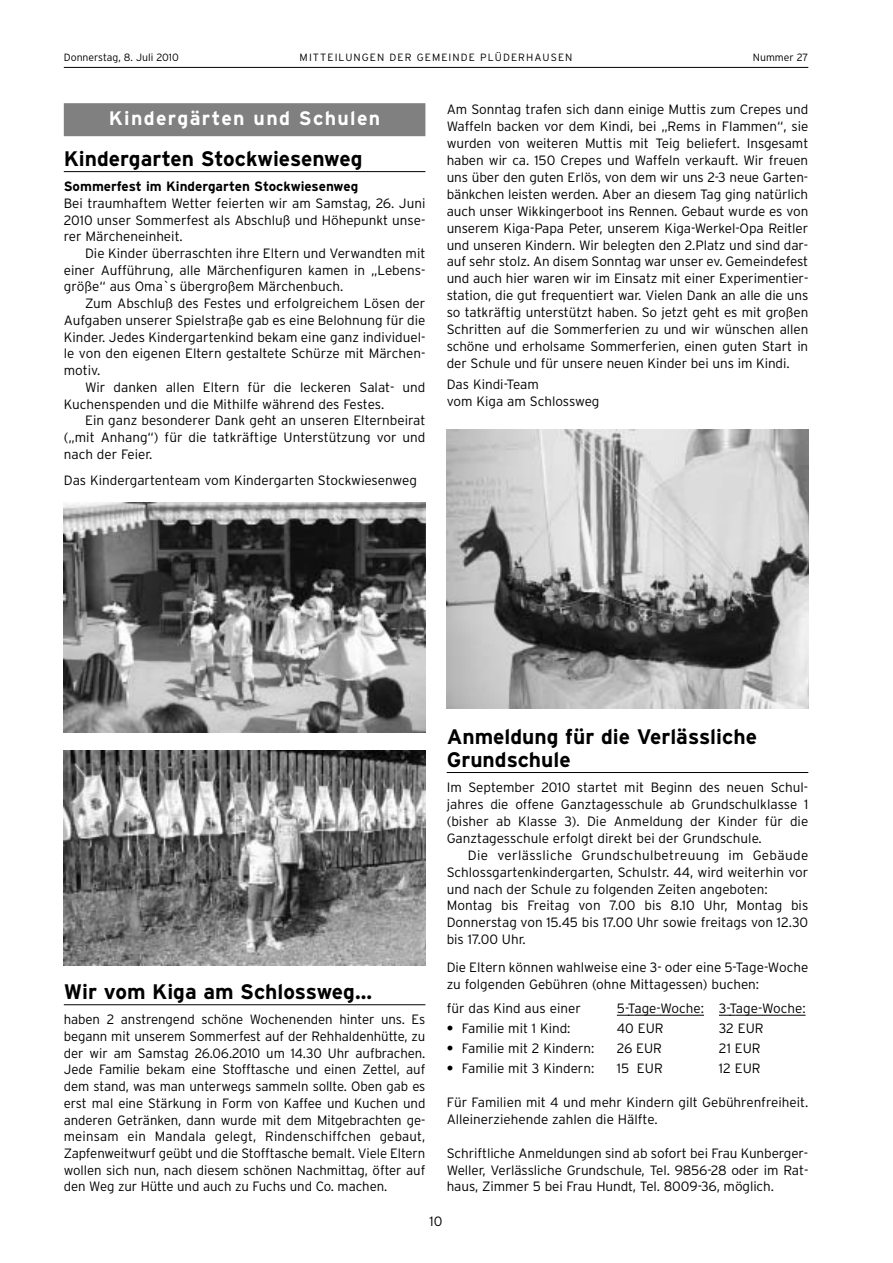
<style>
.page{position:relative;width:893px;height:1263px;background:#fff}
.page>*{position:absolute;margin:0;border:0;box-sizing:border-box;transform-origin:0 0}
.t1{font:700 21px/23px "Interstate";color:#000}
.t2{font:700 19.5px "Interstate";letter-spacing:.07em;color:#fff}
.t3{font:300 13.5px/17px "Interstate";color:#000;text-align:justify}
.t4{font:700 13.5px "Interstate";color:#000}
.t5{font:300 10.5px "Interstate";letter-spacing:.105em;color:#000}
.t6{font:300 10.5px "Interstate";color:#000}
.s1{font-weight:700}
</style>
<div class="page">
<hr style="left:64px;top:67px;width:744px;height:1px;background:#000">
<div style="left:64px;top:103px;width:361px;height:33px;background:#808080"></div>
<hr style="left:64px;top:171px;width:361px;height:1px;background:#000">
<hr style="left:64px;top:1004px;width:361px;height:1px;background:#000">
<img style="left:64px;top:751px;width:361px;height:214px">
<img style="left:64px;top:503px;width:361px;height:229px">
<hr style="left:446px;top:772px;width:362px;height:1px;background:#000">
<svg style="left:617px;top:1015px;width:54px;height:1px"></svg>
<hr style="left:671px;top:1015px;width:33px;height:1px;background:#000">
<svg style="left:719px;top:1015px;width:54px;height:1px"></svg>
<hr style="left:773px;top:1015px;width:32px;height:1px;background:#000">
<img style="left:446px;top:429px;width:362px;height:279px">
<p class="t6" style="left:64px;top:53px;width:117px">Donnerstag, 8. Juli 2010</p>
<p class="t5" style="left:299px;top:53px;width:274px">MITTEILUNGEN DER GEMEINDE PLÜDERHAUSEN</p>
<p class="t6" style="left:752px;top:53px;width:57px">Nummer 27</p>
<h2 class="t2" style="left:109px;top:111px;width:273px">Kindergärten und Schulen</h2>
<h1 class="t1" style="left:64px;top:149px;width:300px">Kindergarten Stockwiesenweg</h1>
<p class="t4" style="left:64px;top:181px;width:296px">Sommerfest im Kindergarten Stockwiesenweg</p>
<p class="t3" style="left:64px;top:196px;width:363px">Bei traumhaftem Wetter feierten wir am Samstag, 26. Juni 2010 unser Sommerfest als Abschluß und Höhepunkt unse&shy;rer Märcheneinheit.</p>
<p class="t3" style="left:64px;top:246px;width:363px;text-indent:21px">Die Kinder überraschten ihre Eltern und Verwandten mit einer Aufführung, alle Märchenfiguren kamen in „Lebens&shy;größe“ aus Oma`s übergroßem Märchenbuch.</p>
<p class="t3" style="left:64px;top:296px;width:363px;text-indent:21px">Zum Abschluß des Festes und erfolgreichem Lösen der Aufgaben unserer Spielstraße gab es eine Belohnung für die Kinder. Jedes Kindergartenkind bekam eine ganz individuel&shy;le von den eigenen Eltern gestaltete Schürze mit Märchen&shy;motiv.</p>
<p class="t3" style="left:64px;top:380px;width:363px;text-indent:21px">Wir danken allen Eltern für die leckeren Salat- und<br>Kuchenspenden und die Mithilfe während des Festes.</p>
<p class="t3" style="left:64px;top:413px;width:363px;text-indent:21px">Ein ganz besonderer Dank geht an unseren Elternbeirat („mit Anhang“) für die tatkräftige Unterstützung vor und nach der Feier.</p>
<p class="t3" style="left:64px;top:472px;width:354px">Das Kindergartenteam vom Kindergarten Stockwiesenweg</p>
<p class="t3" style="left:446px;top:102px;width:363px">Am Sonntag trafen sich dann einige Muttis zum Crepes und Waffeln backen vor dem Kindi, bei „Rems in Flammen“, sie wurden von weiteren Muttis mit Teig beliefert. Insgesamt haben wir ca. 150 Crepes und Waffeln verkauft. Wir freuen uns über den guten Erlös, von dem wir uns 2-3 neue Garten&shy;bänkchen leisten werden. Aber an diesem Tag ging natürlich auch unser Wikkingerboot ins Rennen. Gebaut wurde es von unserem Kiga-Papa Peter, unserem Kiga-Werkel-Opa Reitler und unseren Kindern. Wir belegten den 2.Platz und sind dar&shy;auf sehr stolz. An disem Sonntag war unser ev. Gemeindefest und auch hier waren wir im Einsatz mit einer Experimentier&shy;station, die gut frequentiert war. Vielen Dank an alle die uns so tatkräftig unterstützt haben. So jetzt geht es mit großen Schritten auf die Sommerferien zu und wir wünschen allen schöne und erholsame Sommerferien, einen guten Start in der Schule und für unsere neuen Kinder bei uns im Kindi.</p>
<p class="t3" style="left:446px;top:377px;width:154px">Das Kindi-Team<br>vom Kiga am Schlossweg</p>
<h1 class="t1" style="left:64px;top:982px;width:310px">Wir vom Kiga am Schlossweg...</h1>
<p class="t3" style="left:64px;top:1012px;width:363px">haben 2 anstrengend schöne Wochenenden hinter uns. Es begann mit unserem Sommerfest auf der Rehhaldenhütte, zu der wir am Samstag 26.06.2010 um 14.30 Uhr aufbrachen.<br>Jede Familie bekam eine Stofftasche und einen Zettel, auf dem stand, was man unterwegs sammeln sollte. Oben gab es erst mal eine Stärkung in Form von Kaffee und Kuchen und anderen Getränken, dann wurde mit dem Mitgebrachten ge&shy;meinsam ein Mandala gelegt, Rindenschiffchen gebaut, Zapfenweitwurf geübt und die Stofftasche bemalt. Viele Eltern wollen sich nun, nach diesem schönen Nachmittag, öfter auf den Weg zur Hütte und auch zu Fuchs und Co. machen.</p>
<h1 class="t1" style="left:446px;top:727px;width:312px">Anmeldung für die Verlässliche<br>Grundschule</h1>
<p class="t3" style="left:446px;top:780px;width:363px">Im September 2010 startet mit Beginn des neuen Schul&shy;jahres die offene Ganztagesschule ab Grundschulklasse 1 (bisher ab Klasse 3). Die Anmeldung der Kinder für die Ganztagesschule erfolgt direkt bei der Grundschule.</p>
<p class="t3" style="left:446px;top:848px;width:363px;text-align:left;text-indent:21px">Die verlässliche Grundschulbetreuung im Gebäude Schlossgartenkindergarten, Schulstr. 44, wird weiterhin vor und nach der Schule zu folgenden Zeiten angeboten:<br>Montag bis Freitag von 7.00 bis 8.10 Uhr, Montag bis Donnerstag von 15.45 bis 17.00 Uhr sowie freitags von 12.30 bis 17.00 Uhr.</p>
<p class="t3" style="left:446px;top:960px;width:363px">Die Eltern können wahlweise eine 3- oder eine 5-Tage-Woche zu folgenden Gebühren (ohne Mittagessen) buchen:</p>
<p class="t3" style="left:446px;top:1001px;width:136px">für das Kind aus einer</p>
<p class="t3" style="left:617px;top:1001px;width:190px">5-Tage-Woche: 3-Tage-Woche:</p>
<p class="t3" style="left:446px;top:1021px;width:125px"><span class="s1">•</span> Familie mit 1 Kind:</p>
<p class="t3" style="left:617px;top:1021px;width:48px">40 EUR</p>
<p class="t3" style="left:719px;top:1021px;width:46px">32 EUR</p>
<p class="t3" style="left:446px;top:1041px;width:149px"><span class="s1">•</span> Familie mit 2 Kindern:</p>
<p class="t3" style="left:617px;top:1041px;width:47px">26 EUR</p>
<p class="t3" style="left:719px;top:1041px;width:43px">21 EUR</p>
<p class="t3" style="left:446px;top:1061px;width:149px"><span class="s1">•</span> Familie mit 3 Kindern:</p>
<p class="t3" style="left:617px;top:1061px;width:47px">15 EUR</p>
<p class="t3" style="left:719px;top:1061px;width:43px">12 EUR</p>
<p class="t3" style="left:446px;top:1095px;width:363px">Für Familien mit 4 und mehr Kindern gilt Gebührenfreiheit.<br>Alleinerziehende zahlen die Hälfte.</p>
<p class="t3" style="left:446px;top:1146px;width:363px">Schriftliche Anmeldungen sind ab sofort bei Frau Kunberger-Weller, Verlässliche Grundschule, Tel. 9856-28 oder im Rat&shy;haus, Zimmer 5 bei Frau Hundt, Tel. 8009-36, möglich.</p>
<p class="t3" style="left:429px;top:1213px;width:14px">10</p>
</div>
